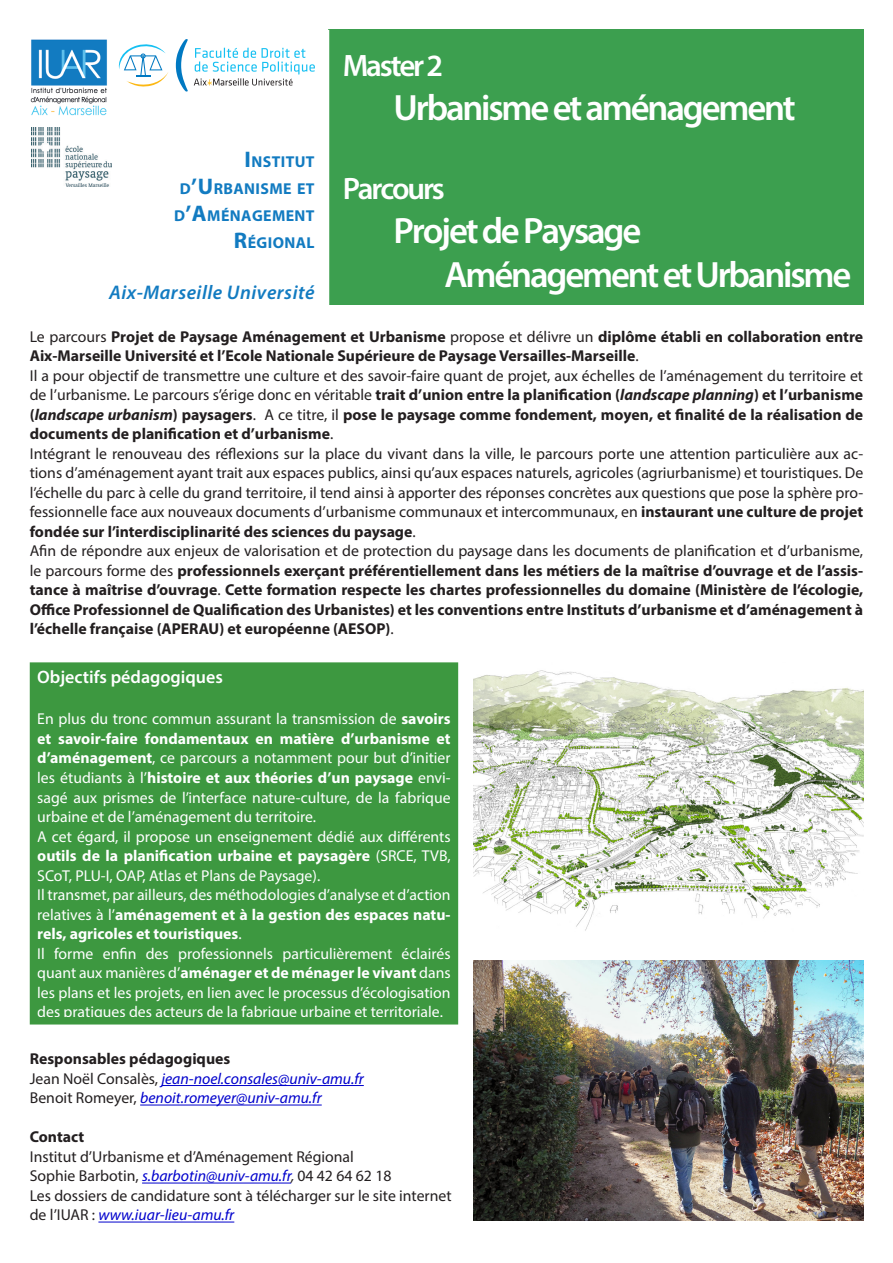
<style>
.page{position:relative;width:893px;height:1263px;background:#fff}
.page>*{position:absolute;margin:0;border:0;box-sizing:border-box;transform-origin:0 0}
.t1{font:600 36.75px/44.1px "Myriad Pro";letter-spacing:-.06em;color:#fff}
.t2{font:600 31.05px "Myriad Pro";letter-spacing:-.07em;color:#fff}
.t3{font:italic 600 19.8px "Myriad Pro";letter-spacing:.025em;color:#127bc1}
.t4{font:600 18px "Myriad Pro";color:#fff}
.t5{font:15.75px/19.5px "Myriad Pro";color:#231f20;text-align:justify}
.t6{font:15.75px/19.5px "Myriad Pro";color:#fff;text-align:justify}
.t7{font:700 15.75px/19.5px "Myriad Pro";color:#231f20}
.t8{font:italic 15.75px "Myriad Pro";color:#00c}
.t9{font:700 15.75px/27.2px "Myriad Pro";letter-spacing:.025em;color:#127bc1;text-align:right}
.s1{font-size:22.65px}
.s2{font-weight:400}
.s3{font-weight:700}
.s4{font-weight:700;font-style:italic}
.s5{font-style:normal;color:#231f20}
.s6{font-style:italic;color:#00c}
.s7{font-style:italic}
</style>
<div class="page">
<div style="left:34px;top:666px;width:420px;height:355px;background:#3d9840"></div>
<div style="left:30px;top:662px;width:428px;height:362px;border:8px solid #3d9840"></div>
<hr style="left:162px;top:1085px;width:202px;height:1px;background:#00c">
<hr style="left:140px;top:1104px;width:182px;height:1px;background:#00c">
<hr style="left:142px;top:1182px;width:149px;height:1px;background:#00c">
<hr style="left:98px;top:1221px;width:136px;height:1px;background:#00c">
<div style="left:328px;top:30px;width:535px;height:275px;background:#3c9f4f"></div>
<hr style="left:326px;top:30px;width:3px;height:275px;background:#fff">
<img style="left:30px;top:39px;width:77px;height:77px">
<svg style="left:176px;top:39px;width:12px;height:53px"></svg>
<svg style="left:194px;top:48px;width:121px;height:38px"></svg>
<svg style="left:119px;top:44px;width:49px;height:43px"></svg>
<img style="left:32px;top:128px;width:79px;height:58px">
<img style="left:473px;top:670px;width:390px;height:261px">
<img style="left:473px;top:960px;width:390px;height:260px">
<p class="t9" style="left:174px;top:148px;width:142px"><span class="s1">I</span>NSTITUT<br>D<span class="s1">’U</span>RBANISME ET<br>D<span class="s1">’A</span>MÉNAGEMENT<br><span class="s1">R</span>ÉGIONAL</p>
<p class="t3" style="left:109px;top:280px;width:207px">Aix-Marseille Université</p>
<p class="t2" style="left:343px;top:46px;width:102px">Master 2</p>
<p class="t1" style="left:394px;top:85px;width:404px">Urbanisme et aménagement</p>
<p class="t2" style="left:343px;top:169px;width:104px">Parcours</p>
<p class="t1" style="left:444px;top:207px;width:408px;text-indent:-51px">Projet de Paysage<br>Aménagement et Urbanisme</p>
<p class="t7" style="left:30px;top:326px;width:835px"><span class="s2">Le parcours</span> Projet de Paysage Aménagement et Urbanisme <span class="s2">propose et délivre un</span> diplôme établi en collaboration entre<br>Aix-Marseille Université et l’Ecole Nationale Supérieure de Paysage Versailles-Marseille<span class="s2">.</span></p>
<p class="t5" style="left:30px;top:365px;width:835px">Il a pour objectif de transmettre une culture et des savoir-faire quant de projet, aux échelles de l’aménagement du territoire et de l’urbanisme. Le parcours s’érige donc en véritable <span class="s3">trait d’union entre la planification (</span><span class="s4">landscape planning</span><span class="s3">) et l’urbanisme (</span><span class="s4">landscape urbanism</span><span class="s3">) paysagers</span>. A ce titre, il <span class="s3">pose le paysage comme fondement, moyen, et finalité de la réalisation de documents de planification et d’urbanisme</span>.</p>
<p class="t5" style="left:30px;top:443px;width:835px">Intégrant le renouveau des réflexions sur la place du vivant dans la ville, le parcours porte une attention particulière aux ac&shy;tions d’aménagement ayant trait aux espaces publics, ainsi qu’aux espaces naturels, agricoles (agriurbanisme) et touristiques. De l’échelle du parc à celle du grand territoire, il tend ainsi à apporter des réponses concrètes aux questions que pose la sphère pro&shy;fessionnelle face aux nouveaux documents d’urbanisme communaux et intercommunaux, en <span class="s3">instaurant une culture de projet fondée sur l’interdisciplinarité des sciences du paysage</span>.</p>
<p class="t7" style="left:30px;top:541px;width:835px;text-align:justify"><span class="s2">Afin de répondre aux enjeux de valorisation et de protection du paysage dans les documents de planification et d’urbanisme, le parcours forme des</span> professionnels exerçant préférentiellement dans les métiers de la maîtrise d’ouvrage et de l’assis&shy;tance à maîtrise d’ouvrage<span class="s2">.</span> Cette formation respecte les chartes professionnelles du domaine (Ministère de l’écologie, Office Professionnel de Qualification des Urbanistes) et les conventions entre Instituts d’urbanisme et d’aménagement à l’échelle française (APERAU) et européenne (AESOP)<span class="s2">.</span></p>
<p class="t4" style="left:37px;top:666px;width:187px">Objectifs pédagogiques</p>
<p class="t6" style="left:37px;top:709px;width:415px">En plus du tronc commun assurant la transmission de <span class="s3">savoirs et savoir-faire fondamentaux en matière d’urbanisme et d’aménagement</span>, ce parcours a notamment pour but d’initier les étudiants à l’<span class="s3">histoire et aux théories d’un paysage</span> envi&shy;sagé aux prismes de l’interface nature-culture, de la fabrique urbaine et de l’aménagement du territoire.</p>
<p class="t6" style="left:37px;top:826px;width:415px">A cet égard, il propose un enseignement dédié aux différents <span class="s3">outils de la planification urbaine et paysagère</span> (SRCE, TVB, SCoT, PLU-I, OAP, Atlas et Plans de Paysage).</p>
<p class="t6" style="left:37px;top:885px;width:415px">Il transmet, par ailleurs, des méthodologies d’analyse et d’action relatives à l’<span class="s3">aménagement et à la gestion des espaces natu&shy;rels, agricoles et touristiques</span>.</p>
<p class="t6" style="left:37px;top:943px;width:415px">Il forme enfin des professionnels particulièrement éclairés quant aux manières d’<span class="s3">aménager et de ménager le vivant</span> dans les plans et les projets, en lien avec le processus d’écologisation des pratiques des acteurs de la fabrique urbaine et territoriale.</p>
<p class="t7" style="left:30px;top:1049px;width:202px">Responsables pédagogiques</p>
<p class="t8" style="left:30px;top:1069px;width:336px"><span class="s5">Jean Noël Consalès,</span> jean-noel.consales@univ-amu.fr</p>
<p class="t8" style="left:30px;top:1088px;width:293px"><span class="s5">Benoit Romeyer,</span> benoit.romeyer@univ-amu.fr</p>
<p class="t7" style="left:30px;top:1127px;width:56px">Contact</p>
<p class="t5" style="left:30px;top:1147px;width:326px">Institut d’Urbanisme et d’Aménagement Régional</p>
<p class="t5" style="left:30px;top:1166px;width:363px">Sophie Barbotin, <span class="s6">s.barbotin@univ-amu.fr</span><span class="s7">,</span> 04 42 64 62 18</p>
<p class="t5" style="left:30px;top:1186px;width:423px">Les dossiers de candidature sont à télécharger sur le site internet de l’IUAR : <span class="s6">www.iuar-lieu-amu.fr</span></p>
</div>
